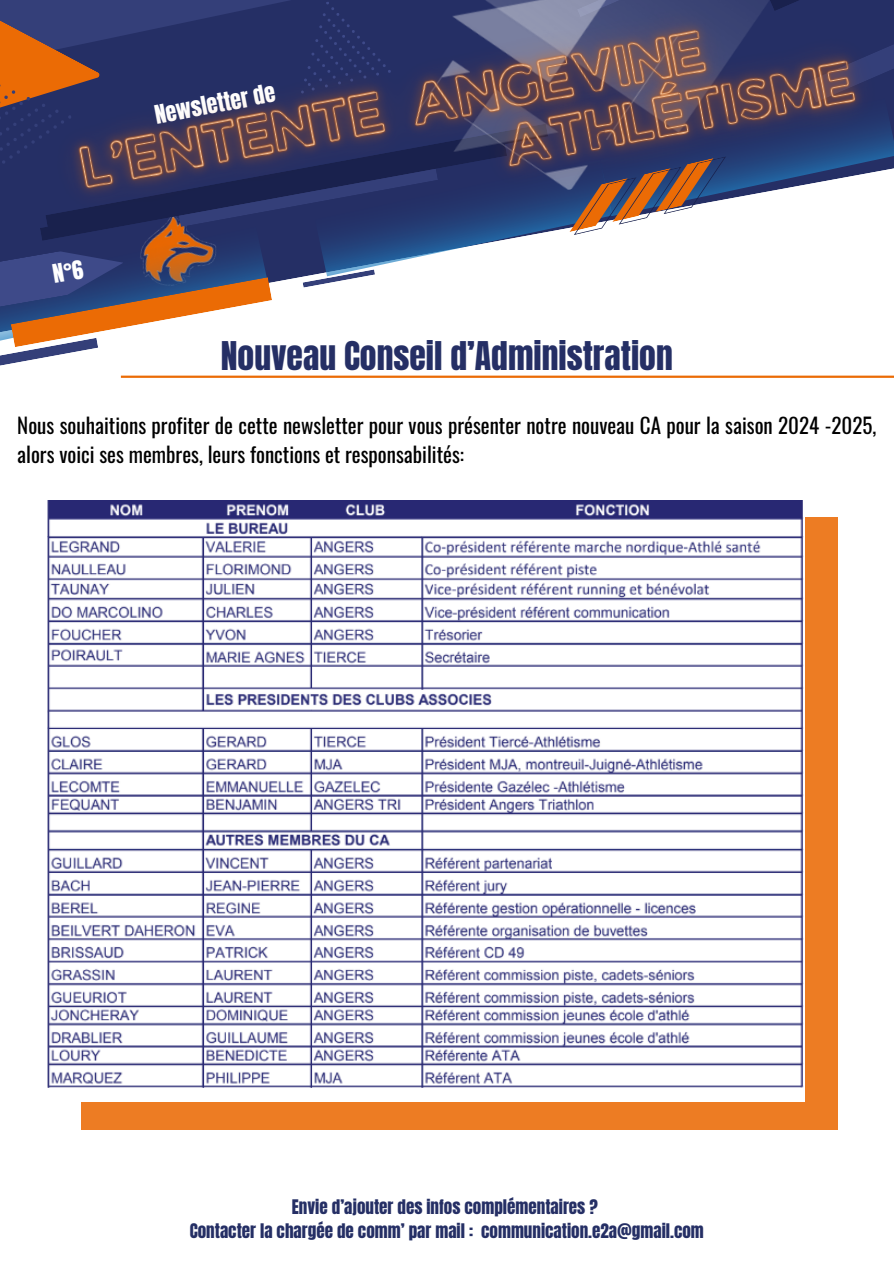
<style>
.page{position:relative;width:894px;height:1264px;background:#fff}
.page>*{position:absolute;margin:0;border:0;box-sizing:border-box;transform-origin:0 0}
.t1{font:33.6px "Anton";color:#252f65}
.t2{font:21.9px "Anton";color:#fff}
.t3{font:21px/29.2px "Oswald";color:#000}
.t4{font:17.1px "Anton";color:#252f65}
</style>
<div class="page">
<hr style="left:121px;top:375px;width:772px;height:3px;background:#eb6b05">
<svg style="left:0;top:17px;width:5px;height:182px"></svg>
<svg style="left:302px;top:274px;width:73px;height:13px"></svg>
<img style="left:5px;top:0;width:441px;height:274px">
<img style="left:426px;top:0;width:467px;height:251px">
<div style="left:81px;top:518px;width:756px;height:612px;background:#ed7c23"></div>
<img style="left:48px;top:500px;width:756px;height:601px">
<svg style="left:0;top:251px;width:272px;height:115px"></svg>
<p class="t2" style="left:152px;top:100px;width:123px;rotate:-11deg">Newsletter de</p>
<p class="t1" style="left:221px;top:331px;width:453px">Nouveau Conseil d’Administration</p>
<h3 class="t3" style="left:17px;top:409px;width:860px">Nous souhaitions profiter de cette newsletter pour vous présenter notre nouveau CA pour la saison 2024 -2025, alors voici ses membres, leurs fonctions et responsabilités:</h3>
<p class="t4" style="left:292px;top:1194px;width:307px">Envie d’ajouter des infos complémentaires ?</p>
<p class="t4" style="left:190px;top:1218px;width:515px">Contacter la chargée de comm’ par mail : communication.e2a@gmail.com</p>
</div>
